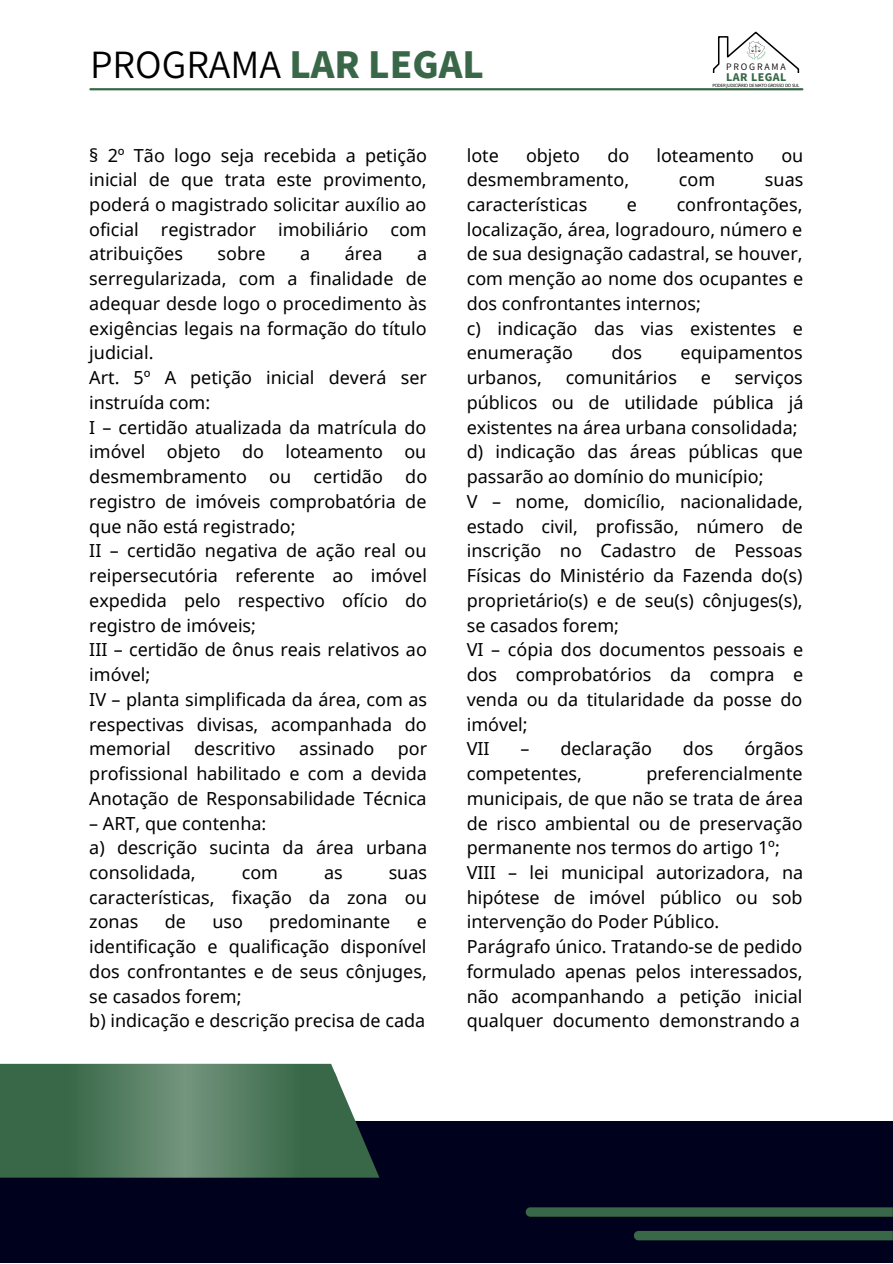
<style>
.page{position:relative;width:893px;height:1264px;background:#fff}
.page>*{position:absolute;margin:0;border:0;box-sizing:border-box;transform-origin:0 0}
.t1{font:600 36px "Noto Sans JP";color:#000}
.t2{font:18px/24.8px "Noto Sans";color:#000;text-align:justify}
.t3{font:900 10.35px "Noto Sans JP";letter-spacing:.045em;color:#386847}
.t4{font:600 8.85px "Noto Sans JP";letter-spacing:.2em;color:#000}
.t5{font:4.35px "Noto Sans";letter-spacing:-.05em;color:#000}
.s1{font-weight:900;color:#386847}
</style>
<div class="page">
<div style="left:0;top:1120px;width:892px;height:142px;background:#00021d"></div>
<svg style="left:525px;top:1207px;width:367px;height:9px;background:#356345"></svg>
<div style="left:634px;top:1231px;width:258px;height:9px;background:#386847"></div>
<svg style="left:0;top:1063px;width:385px;height:115px;background:#537b60"></svg>
<hr style="left:90px;top:88px;width:712px;height:2px;background:#386847">
<svg style="left:712px;top:31px;width:87px;height:41px"></svg>
<p class="t1" style="left:90px;top:36px;width:395px">PROGRAMA <span class="s1">LAR LEGAL</span></p>
<p class="t4" style="left:726px;top:60px;width:61px">PROGRAMA</p>
<p class="t5" style="left:712px;top:82px;width:89px">PODER JUDICIÁRIO DE MATO GROSSO DO SUL</p>
<p class="t3" style="left:726px;top:69px;width:62px">LAR LEGAL</p>
<p class="t2" style="left:89px;top:142px;width:339px">§ 2º Tão logo seja recebida a petição inicial de que trata este provimento, poderá o magistrado solicitar auxílio ao oficial registrador imobiliário com atribuições</p>
<p class="t2" style="left:217px;top:241px;width:50px">sobre</p>
<p class="t2" style="left:300px;top:241px;width:12px">a</p>
<p class="t2" style="left:345px;top:241px;width:39px">área</p>
<p class="t2" style="left:89px;top:241px;width:339px;text-indent:328px">a serregularizada, com a finalidade de adequar desde logo o procedimento às exigências legais na formação do título judicial.</p>
<p class="t2" style="left:89px;top:365px;width:339px">Art. 5º A petição inicial deverá ser instruída com:</p>
<p class="t2" style="left:89px;top:414px;width:339px">I – certidão atualizada da matrícula do imóvel objeto do loteamento ou desmembramento ou certidão do registro de imóveis comprobatória de que não está registrado;</p>
<p class="t2" style="left:89px;top:538px;width:339px">II – certidão negativa de ação real ou reipersecutória referente ao imóvel expedida pelo respectivo ofício do registro de imóveis;</p>
<p class="t2" style="left:89px;top:637px;width:339px">III – certidão de ônus reais relativos ao imóvel;</p>
<p class="t2" style="left:89px;top:686px;width:339px">IV – planta simplificada da área, com as respectivas divisas, acompanhada do memorial</p>
<p class="t2" style="left:194px;top:736px;width:83px">descritivo</p>
<p class="t2" style="left:299px;top:736px;width:77px">assinado</p>
<p class="t2" style="left:89px;top:736px;width:339px;text-indent:308px">por profissional habilitado e com a devida Anotação de Responsabilidade Técnica</p>
<p class="t2" style="left:89px;top:810px;width:179px">– ART, que contenha:</p>
<p class="t2" style="left:89px;top:834px;width:339px">a) descrição sucinta da área urbana consolidada,</p>
<p class="t2" style="left:89px;top:859px;width:339px;text-indent:299px">suas características, fixação da zona ou zonas</p>
<p class="t2" style="left:242px;top:859px;width:38px">com</p>
<p class="t2" style="left:324px;top:859px;width:20px">as</p>
<p class="t2" style="left:165px;top:909px;width:23px">de</p>
<p class="t2" style="left:212px;top:909px;width:32px">uso</p>
<p class="t2" style="left:269px;top:909px;width:122px">predominante</p>
<p class="t2" style="left:89px;top:909px;width:339px;text-indent:327px">e identificação e qualificação disponível dos confrontantes e de seus cônjuges, se casados forem;</p>
<p class="t2" style="left:89px;top:1008px;width:337px">b) indicação e descrição precisa de cada</p>
<p class="t2" style="left:466px;top:142px;width:34px">lote</p>
<p class="t2" style="left:526px;top:142px;width:56px">objeto</p>
<p class="t2" style="left:607px;top:142px;width:23px">do</p>
<p class="t2" style="left:656px;top:142px;width:99px">loteamento</p>
<p class="t2" style="left:781px;top:142px;width:23px">ou</p>
<p class="t2" style="left:466px;top:167px;width:164px">desmembramento,</p>
<p class="t2" style="left:679px;top:167px;width:38px">com</p>
<p class="t2" style="left:764px;top:167px;width:40px">suas</p>
<p class="t2" style="left:466px;top:192px;width:122px">características</p>
<p class="t2" style="left:627px;top:192px;width:12px">e</p>
<p class="t2" style="left:466px;top:192px;width:338px;text-indent:210px">confrontações, localização, área, logradouro, número e de sua designação cadastral, se houver, com menção ao nome dos ocupantes e dos confrontantes internos;</p>
<p class="t2" style="left:466px;top:315px;width:338px">c) indicação das vias existentes e enumeração</p>
<p class="t2" style="left:611px;top:340px;width:32px">dos</p>
<p class="t2" style="left:680px;top:340px;width:124px">equipamentos</p>
<p class="t2" style="left:466px;top:365px;width:77px">urbanos,</p>
<p class="t2" style="left:565px;top:365px;width:113px">comunitários</p>
<p class="t2" style="left:700px;top:365px;width:12px">e</p>
<p class="t2" style="left:466px;top:365px;width:338px;text-indent:268px">serviços públicos ou de utilidade pública já existentes na área urbana consolidada;</p>
<p class="t2" style="left:466px;top:439px;width:338px">d) indicação das áreas públicas que passarão ao domínio do município;</p>
<p class="t2" style="left:466px;top:488px;width:338px">V – nome, domicílio, nacionalidade, estado civil, profissão, número de inscrição no Cadastro de Pessoas Físicas do Ministério da Fazenda do(s) proprietário(s) e de seu(s) cônjuges(s), se casados forem;</p>
<p class="t2" style="left:466px;top:637px;width:338px">VI – cópia dos documentos pessoais e dos comprobatórios da compra e venda ou da titularidade da posse do imóvel;</p>
<p class="t2" style="left:466px;top:736px;width:24px">VII</p>
<p class="t2" style="left:520px;top:736px;width:133px">– declaração</p>
<p class="t2" style="left:683px;top:736px;width:32px">dos</p>
<p class="t2" style="left:744px;top:736px;width:60px">órgãos</p>
<p class="t2" style="left:466px;top:760px;width:117px">competentes,</p>
<p class="t2" style="left:466px;top:760px;width:338px;text-indent:180px">preferencialmente municipais, de que não se trata de área de risco ambiental ou de preservação permanente nos termos do artigo 1º;</p>
<p class="t2" style="left:466px;top:859px;width:338px">VIII – lei municipal autorizadora, na hipótese de imóvel público ou sob intervenção do Poder Público.</p>
<p class="t2" style="left:466px;top:933px;width:337px">Parágrafo único. Tratando-se de pedido formulado apenas pelos interessados, não acompanhando a petição inicial qualquer documento demonstrando a</p>
</div>
